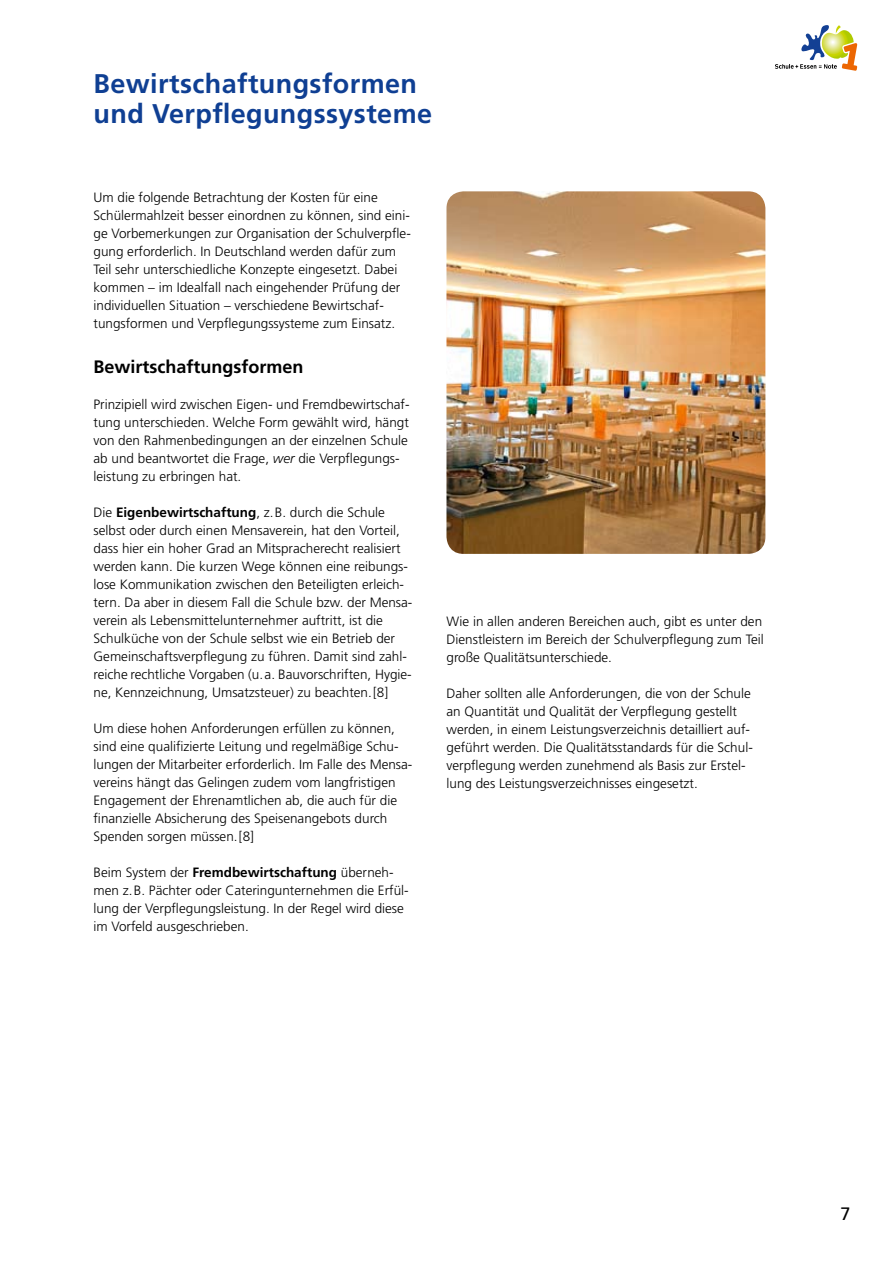
<style>
.page{position:relative;width:893px;height:1263px;background:#fff}
.page>*{position:absolute;margin:0;border:0;box-sizing:border-box;transform-origin:0 0}
.t1{font:700 27px/30px "Frutiger";letter-spacing:.015em;color:#0f3f93}
.t2{font:700 18px "Frutiger";color:#000}
.t3{font:18px "Frutiger";color:#000}
.t4{font:300 13.5px/18px "Frutiger";color:#000}
.s1{font-style:italic}
.s2{font-weight:700}
</style>
<div class="page">
<svg style="left:775px;top:25px;width:83px;height:46px"></svg>
<img style="left:446px;top:191px;width:319px;height:363px">
<h1 class="t1" style="left:94px;top:69px;width:340px">Bewirtschaftungsformen und Verpflegungssysteme</h1>
<p class="t4" style="left:94px;top:188px;width:319px">Um die folgende Betrachtung der Kosten für eine Schülermahlzeit besser einordnen zu können, sind eini&shy;ge Vorbemerkungen zur Organisation der Schulverpfle&shy;gung erforderlich. In Deutschland werden dafür zum Teil sehr unterschiedliche Konzepte eingesetzt. Dabei kommen – im Idealfall nach eingehender Prüfung der individuellen Situation – verschiedene Bewirtschaf&shy;tungsformen und Verpflegungssysteme zum Einsatz.</p>
<h2 class="t2" style="left:94px;top:356px;width:212px">Bewirtschaftungsformen</h2>
<p class="t4" style="left:94px;top:395px;width:318px">Prinzipiell wird zwischen Eigen- und Fremdbewirtschaf&shy;tung unterschieden. Welche Form gewählt wird, hängt von den Rahmenbedingungen an der einzelnen Schule ab und beantwortet die Frage, <span class="s1">wer</span> die Verpflegungs&shy;leistung zu erbringen hat.</p>
<p class="t4" style="left:94px;top:503px;width:320px">Die <span class="s2">Eigenbewirtschaftung</span>, z.B. durch die Schule selbst oder durch einen Mensaverein, hat den Vorteil, dass hier ein hoher Grad an Mitspracherecht realisiert werden kann. Die kurzen Wege können eine reibungs&shy;lose Kommunikation zwischen den Beteiligten erleich&shy;tern. Da aber in diesem Fall die Schule bzw. der Mensa&shy;verein als Lebensmittelunternehmer auftritt, ist die Schulküche von der Schule selbst wie ein Betrieb der Gemeinschaftsverpflegung zu führen. Damit sind zahl&shy;reiche rechtliche Vorgaben (u.a. Bauvorschriften, Hygie&shy;ne, Kennzeichnung, Umsatzsteuer) zu beachten.[8]</p>
<p class="t4" style="left:94px;top:719px;width:320px">Um diese hohen Anforderungen erfüllen zu können, sind eine qualifizierte Leitung und regelmäßige Schu&shy;lungen der Mitarbeiter erforderlich. Im Falle des Mensa&shy;vereins hängt das Gelingen zudem vom langfristigen Engagement der Ehrenamtlichen ab, die auch für die finanzielle Absicherung des Speisenangebots durch Spenden sorgen müssen.[8]</p>
<p class="t4" style="left:94px;top:863px;width:317px">Beim System der <span class="s2">Fremdbewirtschaftung</span> überneh&shy;men z.B. Pächter oder Cateringunternehmen die Erfül&shy;lung der Verpflegungsleistung. In der Regel wird diese im Vorfeld ausgeschrieben.</p>
<p class="t4" style="left:446px;top:612px;width:319px">Wie in allen anderen Bereichen auch, gibt es unter den<br>Dienstleistern im Bereich der Schulverpflegung zum Teil große Qualitätsunterschiede.</p>
<p class="t4" style="left:446px;top:684px;width:308px">Daher sollten alle Anforderungen, die von der Schule an Quantität und Qualität der Verpflegung gestellt werden, in einem Leistungsverzeichnis detailliert auf&shy;geführt werden. Die Qualitätsstandards für die Schul&shy;verpflegung werden zunehmend als Basis zur Erstel&shy;lung des Leistungsverzeichnisses eingesetzt.</p>
<h2 class="t3" style="left:840px;top:1203px;width:12px">7</h2>
</div>
